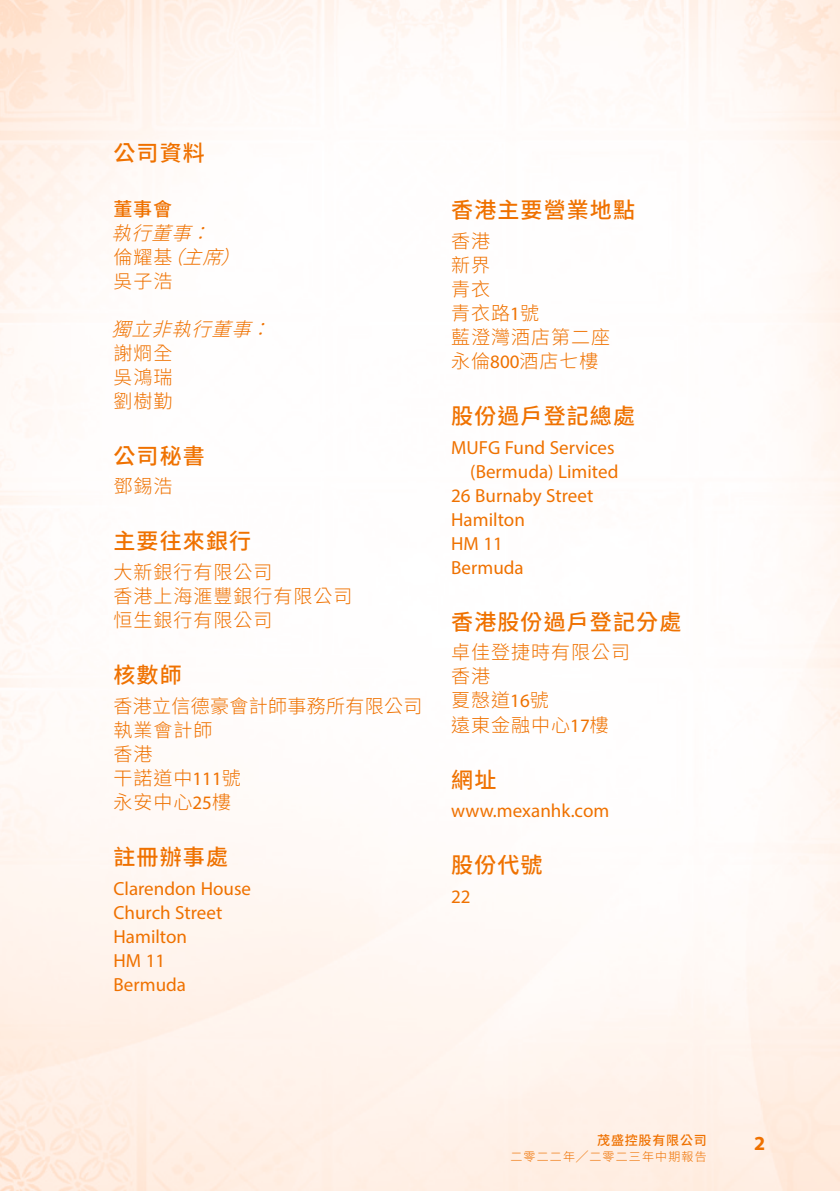
<style>
.page{position:relative;width:840px;height:1191px;background:#fff}
.page>*{position:absolute;margin:0;border:0;box-sizing:border-box;transform-origin:0 0}
.Heading_1{font:500 22px "Source Han Sans TC";letter-spacing:.05em;color:#ef7100}
.t1{font:700 20px "Myriad Pro";color:#ef7100}
.Body_Text{font:19px "Myriad Pro";color:#ef7100}
.Body_Text-2{font:300 19px "Source Han Sans TC";letter-spacing:.05em;color:#ef7100}
.Body_Text-3{font:italic 300 19px "Source Han Sans TC";color:#ef7100}
.Body_Text-4{font:300 19px "Source Han Sans TC";letter-spacing:.015em;color:#ef7100}
.Heading_2{font:500 19px "Source Han Sans TC";color:#ef7100}
.t2{font:500 13px "Source Han Sans TC";letter-spacing:.06em;color:#ef7100}
.t3{font:300 12px "Source Han Sans TC";letter-spacing:.095em;color:#ef7100}
.s1{font-family:"Myriad Pro";font-weight:400}
</style>
<div class="page">
<p class="Heading_1" style="left:113px;top:141px;width:93px">公司資料</p>
<p class="Heading_2" style="left:113px;top:198px;width:60px">董事會</p>
<p class="Body_Text-3" style="left:190px;top:222px;width:35px">：</p>
<p class="Body_Text-3" style="left:111px;top:222px;width:95px">執行董事</p>
<p class="Body_Text-3" style="left:164px;top:246px;width:35px">（</p>
<p class="Body_Text-3" style="left:221px;top:246px;width:35px">(</p>
<p class="Body_Text-3" style="left:182px;top:246px;width:55px">主席</p>
<p class="Body_Text-2" style="left:113px;top:246px;width:60px">倫耀基</p>
<p class="Body_Text-2" style="left:113px;top:270px;width:60px">吳子浩</p>
<p class="Body_Text-3" style="left:111px;top:318px;width:155px">獨立非執行董事</p>
<p class="Body_Text-2" style="left:113px;top:342px;width:60px">謝烱全</p>
<p class="Body_Text-2" style="left:113px;top:366px;width:60px">吳鴻瑞</p>
<p class="Body_Text-2" style="left:113px;top:390px;width:60px">劉樹勤</p>
<p class="Heading_1" style="left:113px;top:443px;width:93px">公司秘書</p>
<p class="Body_Text-2" style="left:113px;top:476px;width:60px">鄧錫浩</p>
<p class="Heading_1" style="left:113px;top:529px;width:139px">主要往來銀行</p>
<p class="Body_Text-2" style="left:113px;top:561px;width:160px">大新銀行有限公司</p>
<p class="Body_Text-2" style="left:113px;top:585px;width:240px">香港上海滙豐銀行有限公司</p>
<p class="Body_Text-2" style="left:113px;top:609px;width:160px">恒生銀行有限公司</p>
<p class="Heading_1" style="left:113px;top:662px;width:70px">核數師</p>
<p class="Body_Text-4" style="left:113px;top:695px;width:310px">香港立信德豪會計師事務所有限公司</p>
<p class="Body_Text-2" style="left:113px;top:719px;width:100px">執業會計師</p>
<p class="Body_Text-2" style="left:113px;top:743px;width:40px">香港</p>
<p class="Body_Text-2" style="left:113px;top:767px;width:129px">干諾道中<span class="s1">111</span>號</p>
<p class="Body_Text-2" style="left:113px;top:791px;width:119px">永安中心<span class="s1">25</span>樓</p>
<p class="Heading_1" style="left:113px;top:844px;width:116px">註冊辦事處</p>
<p class="Body_Text" style="left:113px;top:876px;width:139px">Clarendon House</p>
<p class="Body_Text" style="left:113px;top:900px;width:110px">Church Street</p>
<p class="Body_Text" style="left:113px;top:924px;width:75px">Hamilton</p>
<p class="Body_Text" style="left:113px;top:948px;width:53px">HM 11</p>
<p class="Body_Text" style="left:113px;top:972px;width:74px">Bermuda</p>
<p class="Body_Text-3" style="left:250px;top:318px;width:35px">：</p>
<p class="Heading_1" style="left:451px;top:198px;width:185px">香港主要營業地點</p>
<p class="Body_Text-2" style="left:451px;top:230px;width:40px">香港</p>
<p class="Body_Text-2" style="left:451px;top:254px;width:40px">新界</p>
<p class="Body_Text-2" style="left:451px;top:278px;width:40px">青衣</p>
<p class="Body_Text-2" style="left:451px;top:302px;width:89px">青衣路號<span class="s1">1</span></p>
<p class="Body_Text-2" style="left:451px;top:326px;width:160px">藍澄灣酒店第二座</p>
<p class="Body_Text-2" style="left:451px;top:350px;width:149px">永倫<span class="s1">800</span>酒店七樓</p>
<p class="Heading_1" style="left:451px;top:403px;width:185px">股份過戶登記總處</p>
<p class="Body_Text" style="left:451px;top:435px;width:165px">MUFG Fund Services</p>
<p class="Body_Text" style="left:470px;top:459px;width:150px">(Bermuda) Limited</p>
<p class="Body_Text" style="left:451px;top:483px;width:144px">26 Burnaby Street</p>
<p class="Body_Text" style="left:451px;top:507px;width:75px">Hamilton</p>
<p class="Body_Text" style="left:451px;top:531px;width:53px">HM 11</p>
<p class="Body_Text" style="left:451px;top:555px;width:74px">Bermuda</p>
<p class="Heading_1" style="left:451px;top:609px;width:231px">香港股份過戶登記分處</p>
<p class="Body_Text-2" style="left:451px;top:642px;width:180px">卓佳登捷時有限公司</p>
<p class="Body_Text-2" style="left:451px;top:666px;width:40px">香港</p>
<p class="Body_Text-2" style="left:451px;top:690px;width:99px">夏慤道<span class="s1">16</span>號</p>
<p class="Body_Text-2" style="left:451px;top:714px;width:159px">遠東金融中心<span class="s1">17</span>樓</p>
<p class="Heading_1" style="left:451px;top:767px;width:47px">網址</p>
<p class="Body_Text" style="left:451px;top:799px;width:160px">www.mexanhk.com</p>
<p class="Heading_1" style="left:451px;top:852px;width:93px">股份代號</p>
<p class="Body_Text" style="left:451px;top:884px;width:21px">22</p>
<p class="t2" style="left:597px;top:1133px;width:111px">茂盛控股有限公司</p>
<p class="t3" style="left:510px;top:1150px;width:198px">二零二二年╱二零二三年中期報告</p>
<p class="t1" style="left:753px;top:1130px;width:13px">2</p>
</div>
